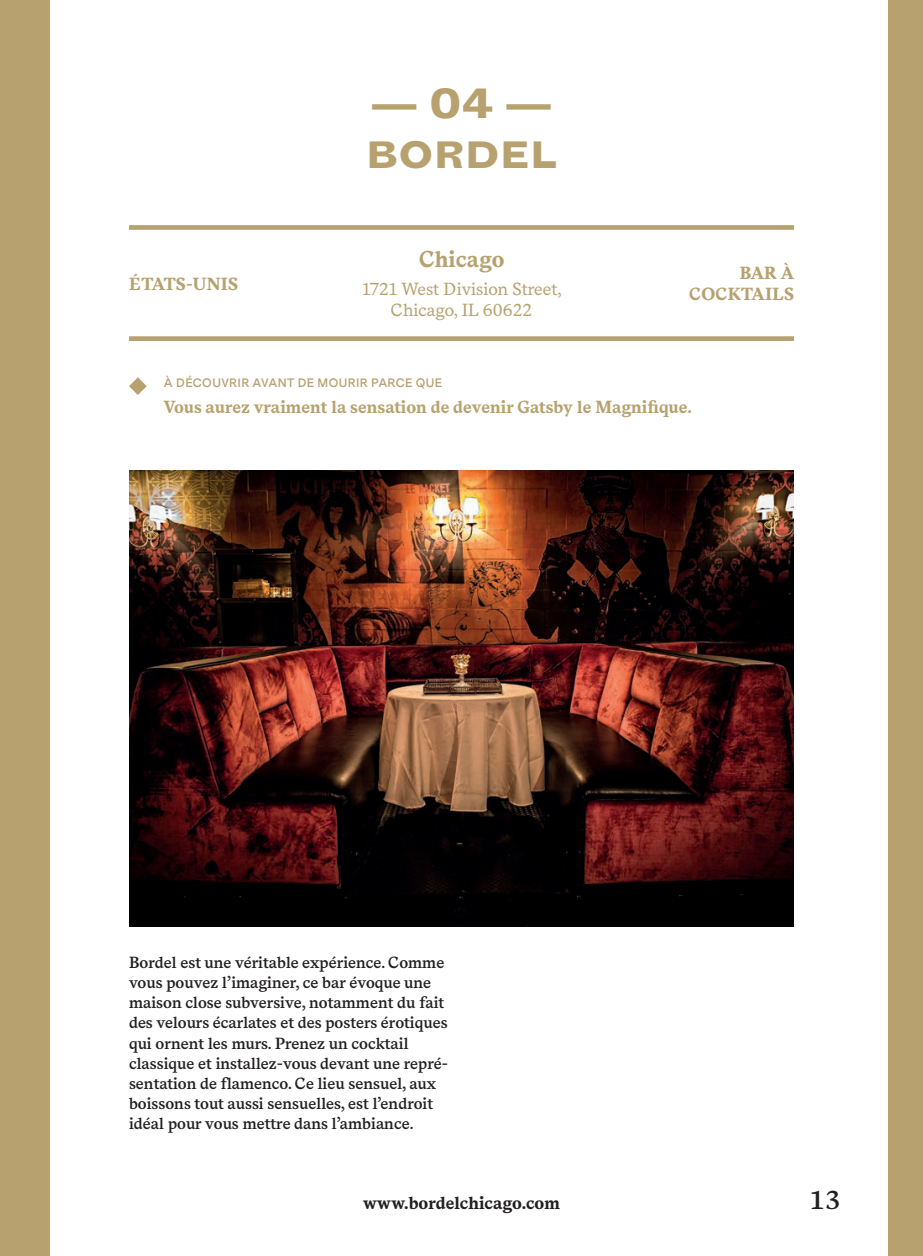
<style>
.page{position:relative;width:923px;height:1256px;background:#fff}
.page>*{position:absolute;margin:0;border:0;box-sizing:border-box;transform-origin:0 0}
.t1{font:700 expanded 43.75px "Grotesque MT Std";color:#b6a16f}
.t2{font:700 expanded 38.5px "Grotesque MT Std";letter-spacing:.01em;color:#b6a16f}
.t3{font:600 26.25px "Messina Serif";color:#231f20}
.t4{font:700 22.75px "Messina Serif";color:#b6a16f}
.t5{font:700 17.5px/21px "Messina Serif";color:#b6a16f;text-align:right}
.t6{font:17.5px/21px "Messina Serif";color:#b6a16f;text-align:center}
.t7{font:700 17.5px "Messina Serif";color:#231f20}
.t8{font:600 16.1px/20.1px "Messina Serif";color:#231f20}
.t9{font:600 12.25px "Messina Sans";letter-spacing:.03em;color:#b6a16f}
</style>
<div class="page">
<div style="left:129px;top:336px;width:665px;height:5px;background:#b6a16f"></div>
<div style="left:129px;top:225px;width:665px;height:5px;background:#b6a16f"></div>
<svg style="left:129px;top:377px;width:18px;height:18px"></svg>
<img style="left:129px;top:470px;width:665px;height:455px">
<div style="left:0;top:0;width:50px;height:1255px;background:#b6a16f"></div>
<div style="left:888px;top:0;width:35px;height:1255px;background:#b6a16f"></div>
<h1 class="t1" style="left:372px;top:76px;width:179px">— 04 —</h1>
<h2 class="t2" style="left:366px;top:132px;width:192px">BORDEL</h2>
<h3 class="t4" style="left:419px;top:245px;width:87px">Chicago</h3>
<p class="t6" style="left:362px;top:279px;width:201px">1721 West Division Street,<br>Chicago, IL 60622</p>
<p class="t5" style="left:129px;top:274px;width:110px">ÉTATS-UNIS</p>
<p class="t5" style="left:689px;top:264px;width:107px">BAR À<br>COCKTAILS</p>
<p class="t9" style="left:164px;top:375px;width:280px">À DÉCOUVRIR AVANT DE MOURIR PARCE QUE</p>
<p class="t5" style="left:164px;top:397px;width:529px">Vous aurez vraiment la sensation de devenir Gatsby le Magnifique.</p>
<p class="t8" style="left:129px;top:953px;width:320px">Bordel est une véritable expérience. Comme vous pouvez l’imaginer, ce bar évoque une maison close subversive, notamment du fait des velours écarlates et des posters érotiques qui ornent les murs. Prenez un cocktail classique et installez-vous devant une repré&shy;sentation de flamenco. Ce lieu sensuel, aux boissons tout aussi sensuelles, est l’endroit idéal pour vous mettre dans l’ambiance.</p>
<p class="t7" style="left:363px;top:1191px;width:198px">www.bordelchicago.com</p>
<h3 class="t3" style="left:810px;top:1183px;width:31px">13</h3>
</div>
